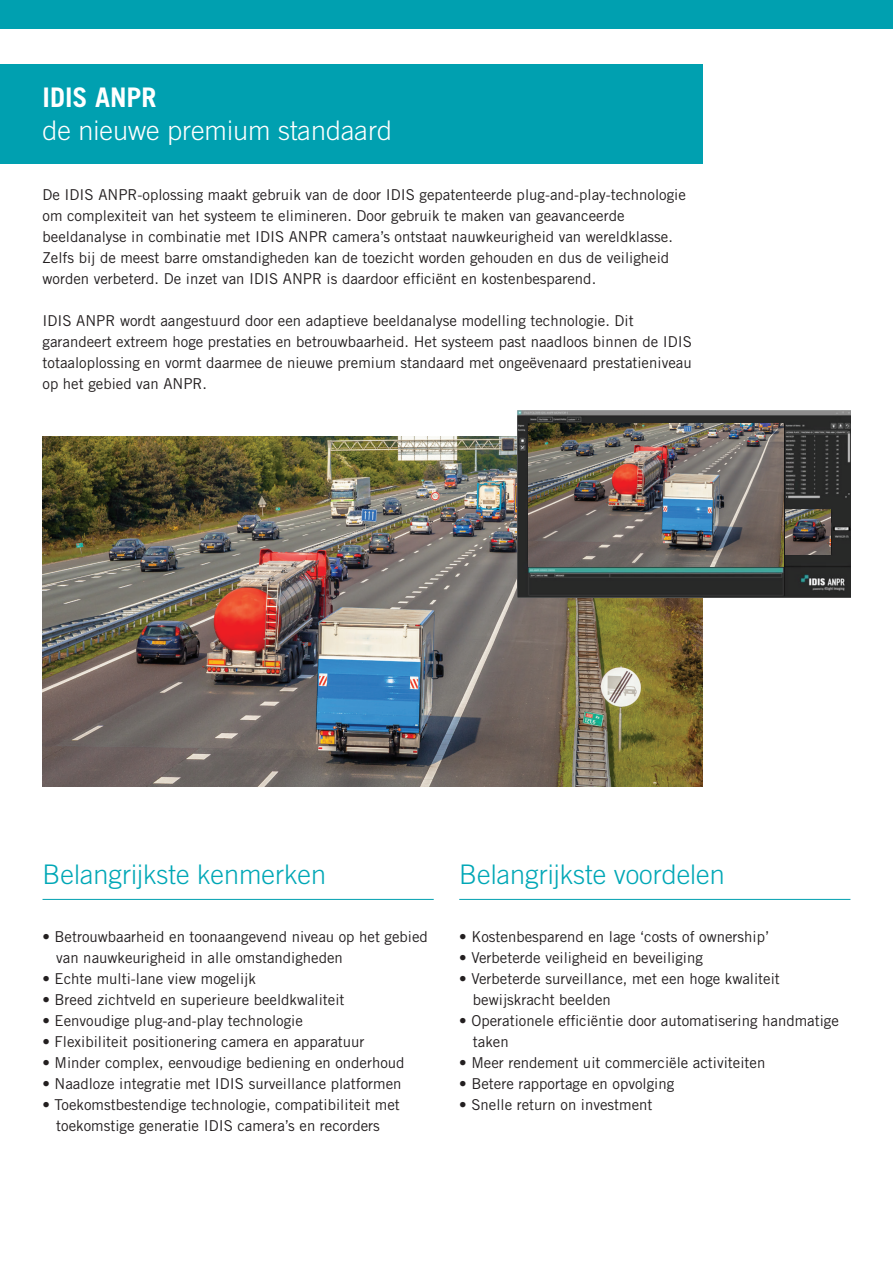
<style>
.page{position:relative;width:893px;height:1263px;background:#fff}
.page>*{position:absolute;margin:0;border:0;box-sizing:border-box;transform-origin:0 0}
.t1{font:300 27px "Trade Gothic LT Std";color:#00a7b6}
.t2{font:300 27px "Trade Gothic LT Std";color:#fff}
.t3{font:700 27px "Trade Gothic LT Std";color:#fff}
.t4{font:15px/21px "Trade Gothic LT Std";color:#231f20}
</style>
<div class="page">
<div style="left:0;top:64px;width:703px;height:100px;background:#00a0b0"></div>
<div style="left:0;top:0;width:893px;height:28px;background:#00a0b0"></div>
<hr style="left:459px;top:899px;width:391px;height:1px;background:#00a0b0">
<hr style="left:43px;top:899px;width:391px;height:1px;background:#00a0b0">
<img style="left:43px;top:436px;width:660px;height:351px">
<img style="left:518px;top:411px;width:332px;height:186px">
<hr style="left:0;top:28px;width:1px;height:295px;background:#fff">
<img style="left:529px;top:423px;width:254px;height:143px">
<img style="left:786px;top:509px;width:45px;height:45px">
<h1 class="t3" style="left:43px;top:81px;width:116px">IDIS ANPR</h1>
<h1 class="t2" style="left:43px;top:114px;width:351px">de nieuwe premium standaard</h1>
<p class="t4" style="left:43px;top:184px;width:645px">De IDIS ANPR-oplossing maakt gebruik van de door IDIS gepatenteerde plug-and-play-technologie om complexiteit van het systeem te elimineren. Door gebruik te maken van geavanceerde beeldanalyse in combinatie met IDIS ANPR camera’s ontstaat nauwkeurigheid van wereldklasse.<br>Zelfs bij de meest barre omstandigheden kan de toezicht worden gehouden en dus de veiligheid worden verbeterd. De inzet van IDIS ANPR is daardoor efficiënt en kostenbesparend.</p>
<p class="t4" style="left:43px;top:310px;width:651px">IDIS ANPR wordt aangestuurd door een adaptieve beeldanalyse modelling technologie. Dit garandeert extreem hoge prestaties en betrouwbaarheid. Het systeem past naadloos binnen de IDIS totaaloplossing en vormt daarmee de nieuwe premium standaard met ongeëvenaard prestatieniveau op het gebied van ANPR.</p>
<h1 class="t1" style="left:43px;top:858px;width:285px">Belangrijkste kenmerken</h1>
<h1 class="t1" style="left:459px;top:858px;width:267px">Belangrijkste voordelen</h1>
<p class="t4" style="left:56px;top:926px;width:373px;text-indent:-14px">• Betrouwbaarheid en toonaangevend niveau op het gebied van nauwkeurigheid in alle omstandigheden</p>
<p class="t4" style="left:43px;top:968px;width:215px">• Echte multi-lane view mogelijk</p>
<p class="t4" style="left:43px;top:989px;width:304px">• Breed zichtveld en superieure beeldkwaliteit</p>
<p class="t4" style="left:43px;top:1010px;width:262px">• Eenvoudige plug-and-play technologie</p>
<p class="t4" style="left:43px;top:1031px;width:324px">• Flexibiliteit positionering camera en apparatuur</p>
<p class="t4" style="left:43px;top:1052px;width:364px">• Minder complex, eenvoudige bediening en onderhoud</p>
<p class="t4" style="left:43px;top:1073px;width:361px">• Naadloze integratie met IDIS surveillance platformen</p>
<p class="t4" style="left:43px;top:1094px;width:359px;text-align:center">• Toekomstbestendige technologie, compatibiliteit met toekomstige generatie IDIS camera’s en recorders</p>
<p class="t4" style="left:459px;top:926px;width:311px">• Kostenbesparend en lage ‘costs of ownership’</p>
<p class="t4" style="left:459px;top:947px;width:245px">• Verbeterde veiligheid en beveiliging</p>
<p class="t4" style="left:473px;top:968px;width:308px;text-indent:-14px">• Verbeterde surveillance, met een hoge kwaliteit bewijskracht beelden</p>
<p class="t4" style="left:473px;top:1010px;width:367px;text-indent:-14px">• Operationele efficiëntie door automatisering handmatige taken</p>
<p class="t4" style="left:459px;top:1052px;width:308px">• Meer rendement uit commerciële activiteiten</p>
<p class="t4" style="left:459px;top:1073px;width:216px">• Betere rapportage en opvolging</p>
<p class="t4" style="left:459px;top:1094px;width:195px">• Snelle return on investment</p>
</div>
